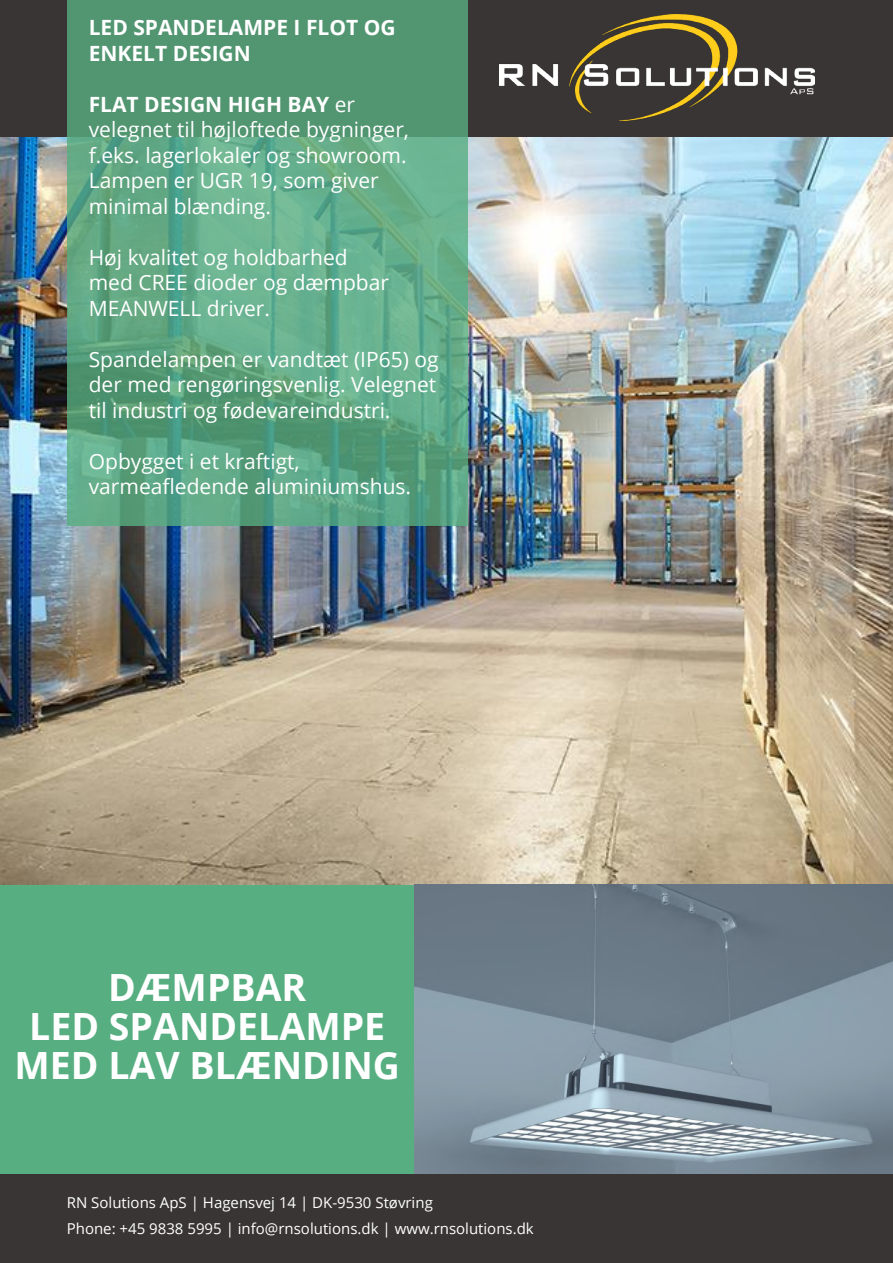
<style>
.page{position:relative;width:893px;height:1263px;background:#393535}
.page>*{position:absolute;margin:0;border:0;box-sizing:border-box;transform-origin:0 0}
.t1{font:700 37.5px/39px "Open Sans";color:#fff;text-align:center}
.t2{font:21px/25.5px "Open Sans";color:#fff}
.t3{font:700 21px/25.5px "Open Sans";color:#fff}
.t4{font:15px/25.5px "Open Sans";color:#fff}
.s1{font-weight:700}
</style>
<div class="page">
<div style="left:0;top:884px;width:893px;height:290px;background:#57ae81"></div>
<img style="left:499px;top:14px;width:315px;height:107px">
<img style="left:0;top:137px;width:893px;height:747px">
<svg style="left:67px;top:0;width:401px;height:525px;background:#5ca380"></svg>
<img style="left:415px;top:884px;width:478px;height:290px">
<p class="t3" style="left:89px;top:14px;width:308px">LED SPANDELAMPE I FLOT OG<br>ENKELT DESIGN</p>
<p class="t2" style="left:89px;top:91px;width:322px"><span class="s1">FLAT DESIGN HIGH BAY</span> er velegnet til højloftede bygninger, f.eks. lagerlokaler og showroom.<br>Lampen er UGR 19, som giver minimal blænding.</p>
<p class="t2" style="left:89px;top:244px;width:302px">Høj kvalitet og holdbarhed med CREE dioder og dæmpbar<br>MEANWELL driver.</p>
<p class="t2" style="left:89px;top:346px;width:351px;text-align:justify">Spandelampen er vandtæt (IP65) og der med rengøringsvenlig. Velegnet til industri og fødevareindustri.</p>
<p class="t2" style="left:89px;top:448px;width:324px">Opbygget i et kraftigt, varmeafledende aluminiumshus.</p>
<h1 class="t1" style="left:15px;top:966px;width:387px">DÆMPBAR<br>LED SPANDELAMPE<br>MED LAV BLÆNDING</h1>
<p class="t4" style="left:67px;top:1189px;width:469px">RN Solutions ApS | Hagensvej 14 | DK-9530 Støvring<br>Phone: +45 9838 5995 | info@rnsolutions.dk | www.rnsolutions.dk</p>
</div>
